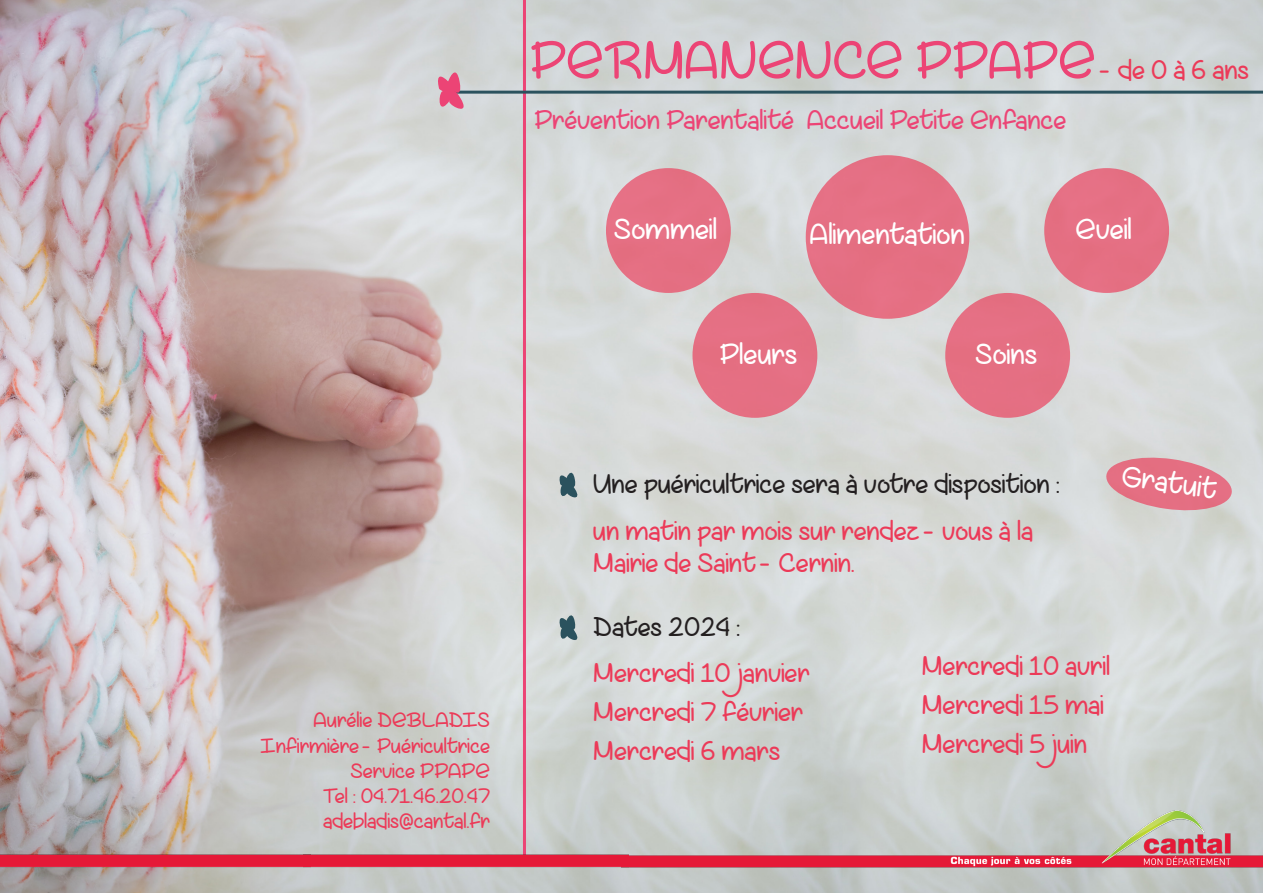
<style>
.page{position:relative;width:1263px;height:893px;background:#fff}
.page>*{position:absolute;margin:0;border:0;box-sizing:border-box;transform-origin:0 0}
.t1{font:54px "Lazy Spring Day Demo";letter-spacing:-.01em;color:#ec4475}
.t2{font:29.55px "Lazy Spring Day Demo";color:#fff}
.t3{font:29.25px "Lazy Spring Day Demo";color:#fff}
.t4{font:27px/32.4px "Lazy Spring Day Demo";color:#ec3a58}
.t5{font:27px "Lazy Spring Day Demo";color:#231f20}
.t6{font:27px "Lazy Spring Day Demo";color:#ec4475}
.t7{font:21px/25.2px "Lazy Spring Day Demo";color:#ec3a58}
.s1{font-size:27px;color:#ec3a58}
</style>
<div class="page">
<img style="left:0;top:0;width:1263px;height:893px">
<hr style="left:523px;top:0;width:3px;height:859px;background:#ec4475">
<img style="left:622px;top:779px;width:641px;height:107px">
<img style="left:311px;top:845px;width:317px;height:28px">
<img style="left:0;top:845px;width:311px;height:28px">
<hr style="left:451px;top:91px;width:812px;height:3px;background:#2b525e">
<svg style="left:433px;top:61px;width:38px;height:57px;background:#d6a9b7"></svg>
<div style="left:606px;top:168px;width:125px;height:125px;background:#e57084;border-radius:50%"></div>
<div style="left:945px;top:293px;width:125px;height:125px;background:#e56f83;border-radius:50%"></div>
<div style="left:1044px;top:168px;width:125px;height:125px;background:#e56f83;border-radius:50%"></div>
<div style="left:692px;top:293px;width:125px;height:125px;background:#e56f83;border-radius:50%"></div>
<div style="left:806px;top:155px;width:163px;height:164px;background:#e57084;border-radius:50%"></div>
<svg style="left:557px;top:466px;width:27px;height:38px"></svg>
<svg style="left:557px;top:609px;width:27px;height:38px"></svg>
<svg style="left:1104px;top:454px;width:129px;height:60px;background:#de949f"></svg>
<p class="t7" style="left:313px;top:707px;width:178px">Aurélie DEBLADIS</p>
<p class="t7" style="left:260px;top:733px;width:231px">Infirmière-Puéricultrice</p>
<p class="t7" style="left:350px;top:758px;width:141px">Service PPAPE</p>
<p class="t7" style="left:323px;top:783px;width:168px">Tel : 04.71.46.20.47 adebladis@cantal.fr</p>
<p class="t1" style="left:530px;top:28px;width:721px">PERMANENCE PPAPE<span class="s1">-de 0 à 6 ans</span></p>
<p class="t6" style="left:534px;top:104px;width:534px">Prévention Parentalité Accueil Petite Enfance</p>
<p class="t3" style="left:614px;top:212px;width:105px">Sommeil</p>
<p class="t3" style="left:809px;top:217px;width:157px">Alimentation</p>
<p class="t3" style="left:1075px;top:212px;width:58px">Eveil</p>
<p class="t3" style="left:719px;top:337px;width:79px">Pleurs</p>
<p class="t3" style="left:975px;top:337px;width:63px">Soins</p>
<p class="t5" style="left:593px;top:468px;width:469px">Une puéricultrice sera à votre disposition :</p>
<p class="t4" style="left:593px;top:514px;width:442px">un matin par mois sur rendez-vous à la<br>Mairie de Saint-Cernin.</p>
<p class="t2" style="left:1124px;top:458px;width:97px;rotate:8deg">Gratuit</p>
<p class="t5" style="left:593px;top:611px;width:149px">Dates 2024 :</p>
<p class="t4" style="left:593px;top:656px;width:218px">Mercredi 10 janvier</p>
<p class="t4" style="left:593px;top:695px;width:212px">Mercredi 7 février</p>
<p class="t4" style="left:593px;top:734px;width:189px">Mercredi 6 mars</p>
<p class="t4" style="left:921px;top:649px;width:190px">Mercredi 10 avril</p>
<p class="t4" style="left:921px;top:688px;width:184px">Mercredi 15 mai</p>
<p class="t4" style="left:921px;top:727px;width:167px">Mercredi 5 juin</p>
</div>
